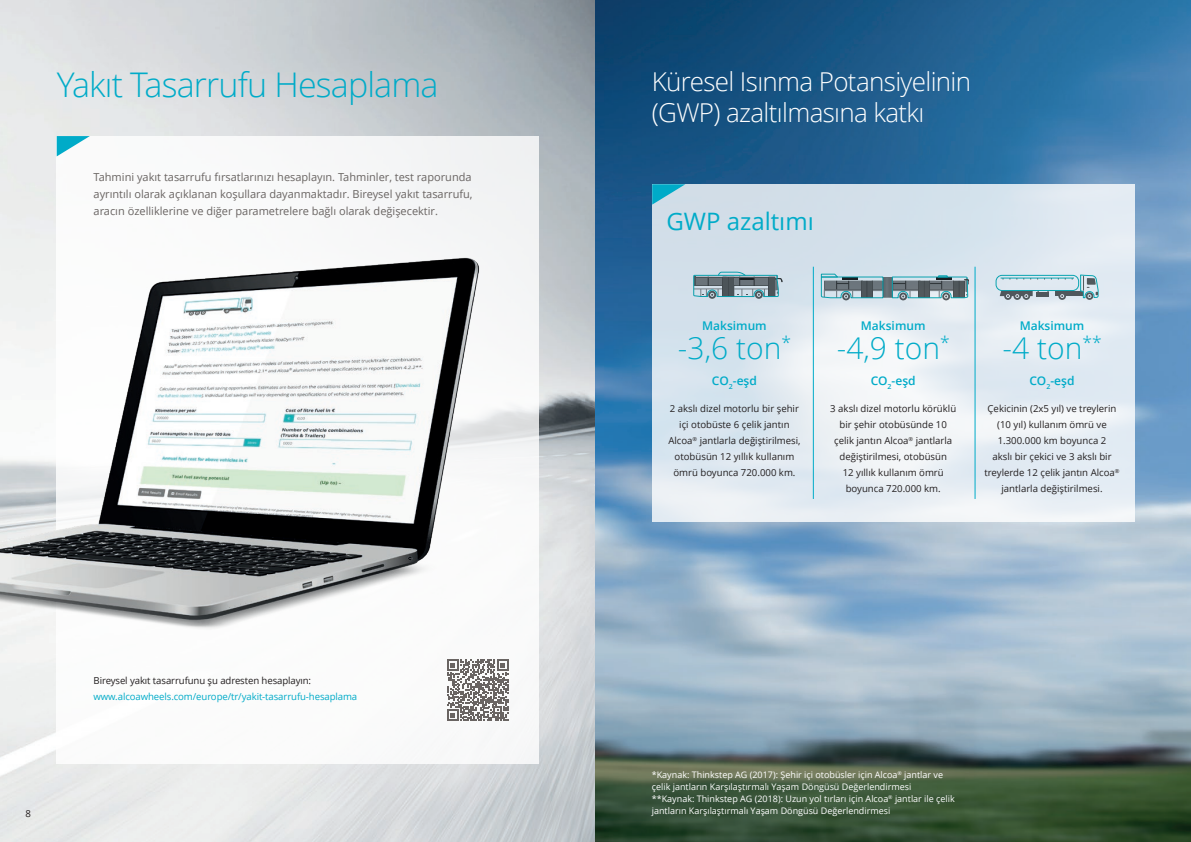
<style>
.page{position:relative;width:1191px;height:842px;background:#fff}
.page>*{position:absolute;margin:0;border:0;box-sizing:border-box;transform-origin:0 0}
.t1{font:300 34px "Open Sans";letter-spacing:-.025em;color:#00abc8}
.t2{font:300 30px "Open Sans";color:#00abc8}
.t3{font:300 26px/31.2px "Open Sans";letter-spacing:-.025em;color:#fff}
.t4{font:24px "Open Sans";color:#00abc8}
.t5{font:600 12px "Open Sans";color:#00abc8}
.t6{font:11px/17px "Open Sans";color:#696462;text-align:justify}
.t7{font:9.6px/16px "Open Sans";color:#231f20;text-align:center}
.t8{font:9.6px "Open Sans";letter-spacing:-.01em;color:#00abc8}
.t9{font:9px/12px "Open Sans";color:#fff}
</style>
<div class="page">
<img style="left:0;top:0;width:596px;height:842px">
<div style="left:57px;top:136px;width:482px;height:627px;background:#fff"></div>
<svg style="left:57px;top:136px;width:33px;height:20px"></svg>
<img style="left:0;top:247px;width:499px;height:396px">
<svg style="left:447px;top:659px;width:61px;height:62px"></svg>
<img style="left:596px;top:0;width:595px;height:842px">
<svg style="left:652px;top:184px;width:482px;height:338px"></svg>
<svg style="left:652px;top:184px;width:33px;height:21px"></svg>
<hr style="left:1055px;top:292px;width:29px;height:4px;background:#50585c">
<svg style="left:1058px;top:291px;width:10px;height:9px"></svg>
<svg style="left:999px;top:291px;width:39px;height:9px"></svg>
<svg style="left:996px;top:275px;width:82px;height:15px"></svg>
<div style="left:995px;top:275px;width:84px;height:16px;border:1px solid #0cb5bb;border-radius:6px"></div>
<div style="left:1036px;top:292px;width:13px;height:5px;background:#50575c"></div>
<svg style="left:1079px;top:275px;width:20px;height:25px"></svg>
<hr style="left:1000px;top:278px;width:74px;height:1px;background:#0cb5bb">
<hr style="left:813px;top:267px;width:1px;height:232px;background:#00abc8">
<hr style="left:974px;top:267px;width:1px;height:232px;background:#00abc8">
<svg style="left:821px;top:274px;width:148px;height:26px;background:#8099a1"></svg>
<svg style="left:693px;top:271px;width:89px;height:28px;background:#839ca5"></svg>
<h1 class="t1" style="left:57px;top:61px;width:383px">Yakıt Tasarrufu Hesaplama</h1>
<p class="t6" style="left:94px;top:169px;width:380px">Tahmini yakıt tasarrufu fırsatlarınızı hesaplayın. Tahminler, test raporunda ayrıntılı olarak açıklanan koşullara dayanmaktadır. Bireysel yakıt tasarrufu, aracın özelliklerine ve diğer parametrelere bağlı olarak değişecektir.</p>
<p class="t7" style="left:26px;top:805px;width:7px">8</p>
<p class="t7" style="left:94px;top:672px;width:219px">Bireysel yakıt tasarrufunu şu adresten hesaplayın:</p>
<p class="t8" style="left:94px;top:690px;width:265px">www.alcoawheels.com/europe/tr/yakit-tasarrufu-hesaplama</p>
<h3 class="t3" style="left:652px;top:65px;width:321px">Küresel Isınma Potansiyelinin (GWP) azaltılmasına katkı</h3>
<h3 class="t4" style="left:666px;top:205px;width:149px">GWP azaltımı</h3>
<p class="t5" style="left:702px;top:317px;width:66px">Maksimum</p>
<p class="t5" style="left:861px;top:317px;width:66px">Maksimum</p>
<p class="t5" style="left:1019px;top:317px;width:66px">Maksimum</p>
<h2 class="t2" style="left:678px;top:328px;width:115px">-3,6 ton<sup>*</sup></h2>
<h2 class="t2" style="left:836px;top:328px;width:115px">-4,9 ton<sup>*</sup></h2>
<h2 class="t2" style="left:1002px;top:328px;width:101px">-4 ton<sup>**</sup></h2>
<p class="t5" style="left:712px;top:372px;width:46px">CO<sub>2</sub>-eşd</p>
<p class="t5" style="left:870px;top:372px;width:46px">CO<sub>2</sub>-eşd</p>
<p class="t5" style="left:1029px;top:372px;width:46px">CO<sub>2</sub>-eşd</p>
<p class="t7" style="left:668px;top:400px;width:134px">2 akslı dizel motorlu bir şehir içi otobüste 6 çelik jantın<br>Alcoa<sup>®</sup> jantlarla değiştirilmesi, otobüsün 12 yıllık kullanım ömrü boyunca 720.000 km.</p>
<p class="t7" style="left:830px;top:401px;width:127px">3 akslı dizel motorlu körüklü bir şehir otobüsünde 10 çelik jantın Alcoa<sup>®</sup> jantlarla değiştirilmesi, otobüsün<br>12 yıllık kullanım ömrü boyunca 720.000 km.</p>
<p class="t7" style="left:984px;top:401px;width:136px">Çekicinin (2x5 yıl) ve treylerin (10 yıl) kullanım ömrü ve<br>1.300.000 km boyunca 2<br>akslı bir çekici ve 3 akslı bir treylerde 12 çelik jantın Alcoa<sup>® </sup>jantlarla değiştirilmesi.</p>
<p class="t9" style="left:652px;top:769px;width:304px">*Kaynak: Thinkstep AG (2017): Şehir içi otobüsler için Alcoa<sup>®</sup> jantlar ve çelik jantların Karşılaştırmalı Yaşam Döngüsü Değerlendirmesi **Kaynak: Thinkstep AG (2018): Uzun yol tırları için Alcoa<sup>®</sup> jantlar ile çelik jantların Karşılaştırmalı Yaşam Döngüsü Değerlendirmesi</p>
</div>
